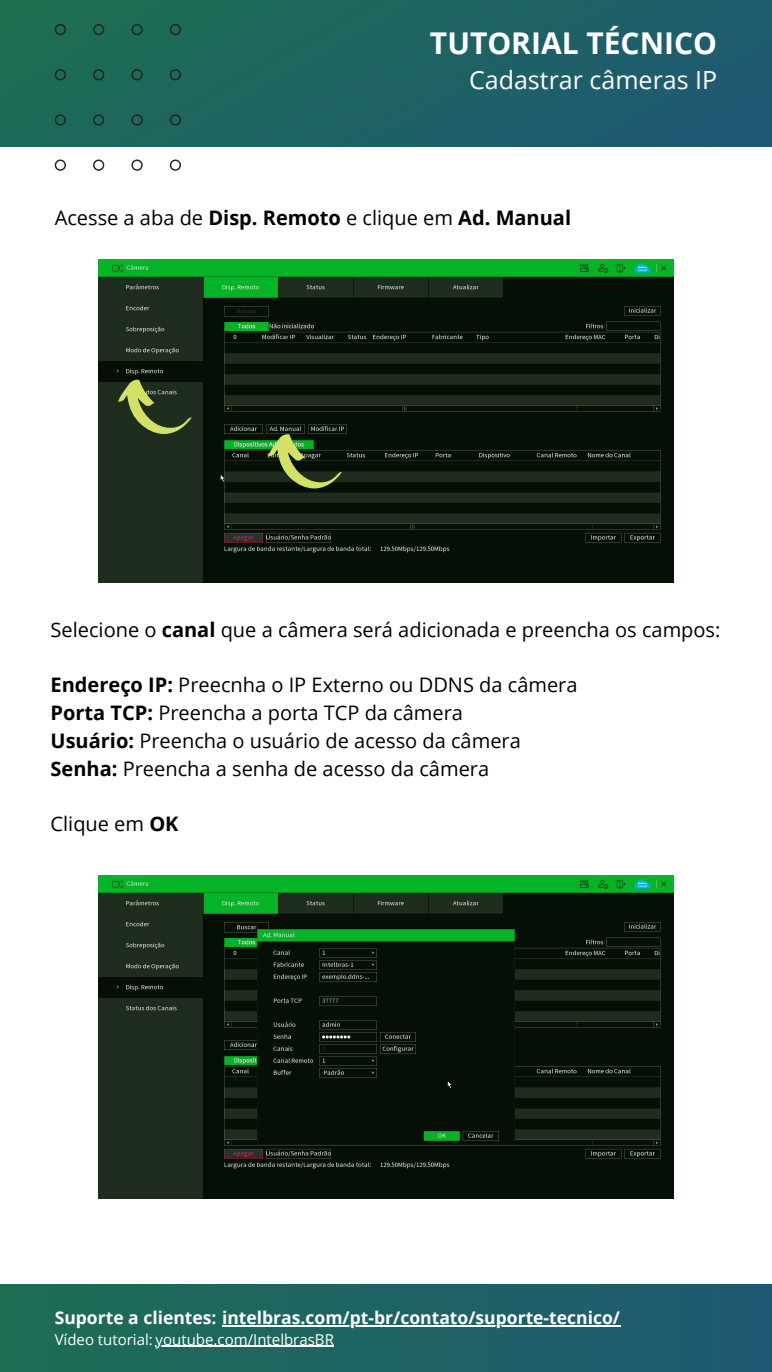
<style>
.page{position:relative;width:772px;height:1372px;background:#fff}
.page>*{position:absolute;margin:0;border:0;box-sizing:border-box;transform-origin:0 0}
.t1{font:700 30px "Open Sans";color:#fff}
.t2{font:25px "Open Sans";color:#fff}
.t3{font:20px/27.8px "Open Sans";color:#000}
.t4{font:700 17.5px "Open Sans";color:#fff}
.t5{font:15px "Open Sans";color:#fff}
.s1{font-weight:700}
</style>
<div class="page">
<div style="left:0;top:0;width:771px;height:146px;background:linear-gradient(to right,#1d6e51,#1f5972)"></div>
<svg style="left:55px;top:24px;width:126px;height:147px;background:#3f7d6f"></svg>
<div style="left:0;top:1284px;width:771px;height:88px;background:linear-gradient(to right,#1d6d54,#1f5973)"></div>
<img style="left:99px;top:260px;width:574px;height:323px">
<svg style="left:268px;top:434px;width:73px;height:54px;background:#415427"></svg>
<svg style="left:118px;top:380px;width:73px;height:54px;background:#4c5a31"></svg>
<img style="left:99px;top:875px;width:574px;height:323px">
<hr style="left:222px;top:1325px;width:398px;height:2px;background:#fff">
<hr style="left:156px;top:1345px;width:178px;height:2px;background:#fff">
<p class="t1" style="left:430px;top:22px;width:288px">TUTORIAL TÉCNICO</p>
<p class="t2" style="left:469px;top:63px;width:250px">Cadastrar câmeras IP</p>
<p class="t3" style="left:55px;top:203px;width:518px">Acesse a aba de <span class="s1">Disp. Remoto</span> e clique em <span class="s1">Ad. Manual</span></p>
<p class="t3" style="left:51px;top:615px;width:671px">Selecione o <span class="s1">canal</span> que a câmera será adicionada e preencha os campos:</p>
<p class="t3" style="left:51px;top:670px;width:528px"><span class="s1">Endereço IP:</span> Preecnha o IP Externo ou DDNS da câmera <span class="s1">Porta TCP:</span> Preencha a porta TCP da câmera<br><span class="s1">Usuário:</span> Preencha o usuário de acesso da câmera <span class="s1">Senha:</span> Preencha a senha de acesso da câmera</p>
<h3 class="t3" style="left:51px;top:809px;width:129px">Clique em <span class="s1">OK</span></h3>
<h1 class="t4" style="left:55px;top:1306px;width:566px">Suporte a clientes: intelbras.com/pt-br/contato/suporte-tecnico/</h1>
<h2 class="t5" style="left:55px;top:1328px;width:281px">Vídeo tutorial: youtube.com/IntelbrasBR</h2>
</div>
